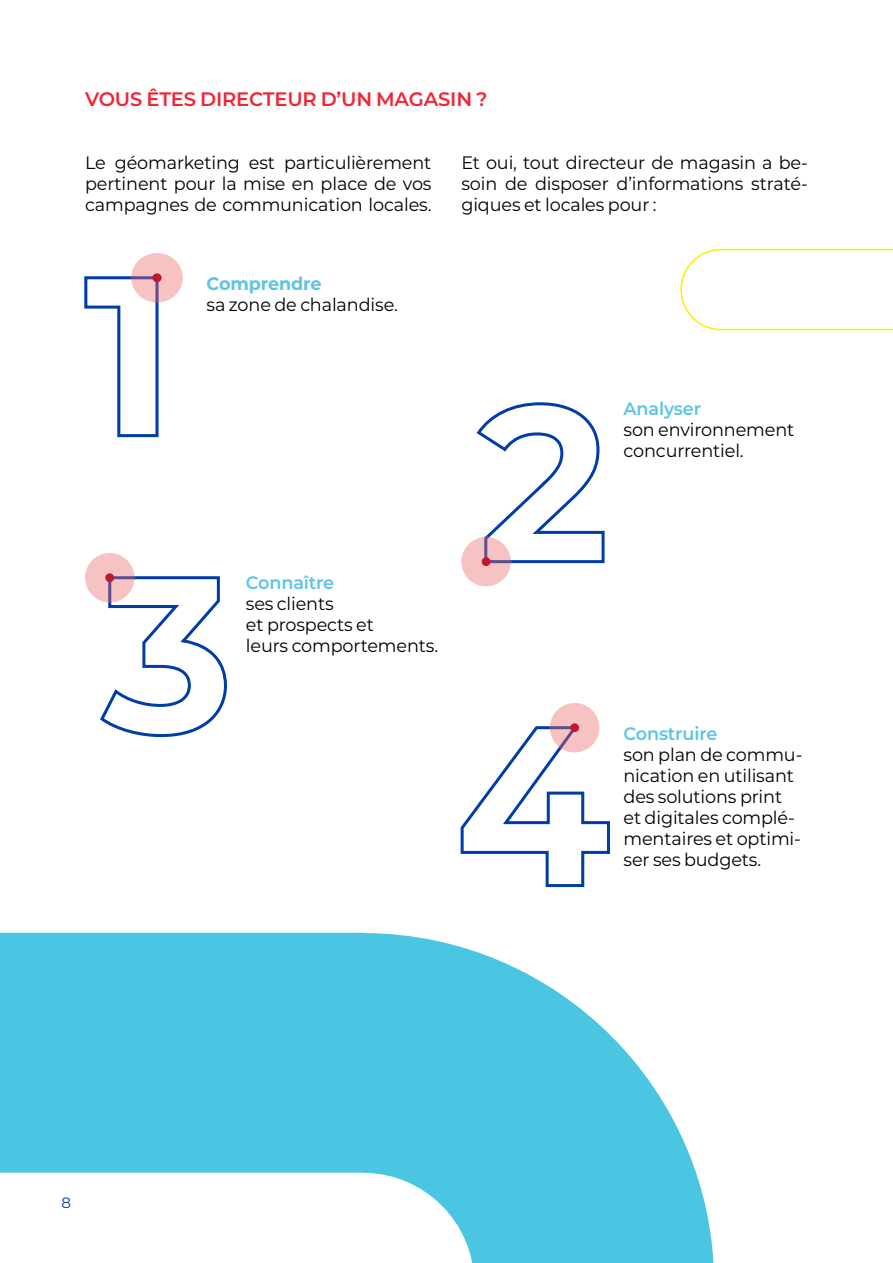
<style>
.page{position:relative;width:893px;height:1263px;background:#fff}
.page>*{position:absolute;margin:0;border:0;box-sizing:border-box;transform-origin:0 0}
.LV_SS_TITRE{font:600 19.5px "Montserrat";letter-spacing:-.01em;color:#f12535}
.Edito{font:18px/21px "Montserrat";letter-spacing:-.01em;color:#000}
.t1{font:15px "Montserrat";color:#003da5}
.s1{font-weight:700;color:#5ec4e3}
.s2{font-weight:600;color:#5ec4e3}
</style>
<div class="page">
<svg style="left:0;top:933px;width:714px;height:330px;fill:#4ac6e2"></svg>
<svg style="left:84px;top:253px;width:99px;height:185px"></svg>
<div style="left:152px;top:273px;width:10px;height:9px;background:#c21730;border-radius:50%"></div>
<svg style="left:461px;top:402px;width:144px;height:184px"></svg>
<div style="left:482px;top:557px;width:8px;height:9px;background:#c21730;border-radius:50%"></div>
<svg style="left:85px;top:553px;width:142px;height:185px"></svg>
<div style="left:105px;top:573px;width:9px;height:9px;background:#c21730;border-radius:50%"></div>
<svg style="left:460px;top:703px;width:150px;height:185px"></svg>
<div style="left:570px;top:723px;width:9px;height:9px;background:#c21730;border-radius:50%"></div>
<svg style="left:680px;top:248px;width:213px;height:83px"></svg>
<p class="LV_SS_TITRE" style="left:85px;top:85px;width:404px">VOUS ÊTES DIRECTEUR D’UN MAGASIN ?</p>
<p class="Edito" style="left:85px;top:152px;width:348px;text-align:justify">Le géomarketing est particulièrement pertinent pour la mise en place de vos campagnes de communication locales.</p>
<p class="Edito" style="left:461px;top:152px;width:348px;text-align:justify">Et oui, tout directeur de magasin a be&shy;soin de disposer d’informations straté&shy;giques et locales pour :</p>
<p class="Edito" style="left:207px;top:272px;width:193px"><span class="s1">Comprendre<br></span>sa zone de chalandise.</p>
<p class="Edito" style="left:246px;top:572px;width:194px"><span class="s2">Connaître<br></span>ses clients<br>et prospects et<br>leurs comportements.</p>
<p class="Edito" style="left:623px;top:398px;width:172px"><span class="s2">Analyser<br></span>son environnement concurrentiel.</p>
<p class="Edito" style="left:623px;top:722px;width:180px"><span class="s2">Construire<br></span>son plan de commu&shy;nication en utilisant des solutions print et digitales complé&shy;mentaires et optimi&shy;ser ses budgets.</p>
<p class="t1" style="left:62px;top:1192px;width:11px">8</p>
</div>
